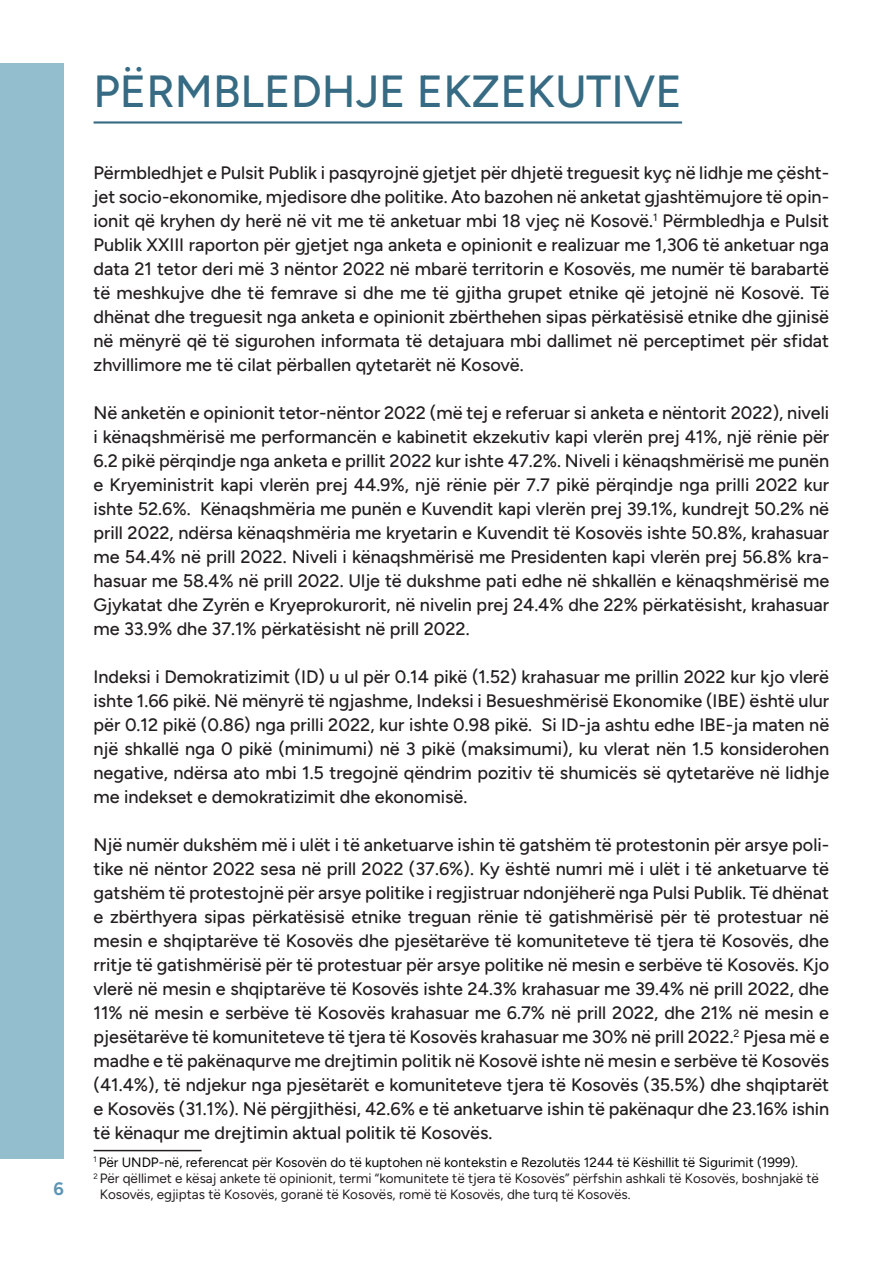
<style>
.page{position:relative;width:893px;height:1263px;background:#fff}
.page>*{position:absolute;margin:0;border:0;box-sizing:border-box;transform-origin:0 0}
.t1{font:500 45px "Figtree";color:#366b83}
.t2{font:500 18px/24px "Figtree";color:#231f20;text-align:justify}
.t3{font:700 18px "Figtree";color:#5d95b4}
.t4{font:13.5px "Figtree";color:#231f20}
.t5{font:13.5px "Figtree";color:#040503}
</style>
<div class="page">
<div style="left:0;top:64px;width:64px;height:1095px;background:#92becd"></div>
<hr style="left:94px;top:121px;width:588px;height:3px;background:#366b83">
<hr style="left:94px;top:1150px;width:108px;height:1px;background:#231f20">
<p class="t3" style="left:53px;top:1178px;width:12px">6</p>
<h1 class="t1" style="left:94px;top:65px;width:590px">PËRMBLEDHJE EKZEKUTIVE</h1>
<p class="t2" style="left:94px;top:160px;width:737px">Përmbledhjet e Pulsit Publik i pasqyrojnë gjetjet për dhjetë treguesit kyç në lidhje me çësht&shy;jet socio-ekonomike, mjedisore dhe politike. Ato bazohen në anketat gjashtëmujore të opin&shy;ionit që kryhen dy herë në vit me të anketuar mbi 18 vjeç në Kosovë.<sup>1</sup> Përmbledhja e Pulsit Publik XXIII raporton për gjetjet nga anketa e opinionit e realizuar me 1,306 të anketuar nga data 21 tetor deri më 3 nëntor 2022 në mbarë territorin e Kosovës, me numër të barabartë të meshkujve dhe të femrave si dhe me të gjitha grupet etnike që jetojnë në Kosovë. Të dhënat dhe treguesit nga anketa e opinionit zbërthehen sipas përkatësisë etnike dhe gjinisë në mënyrë që të sigurohen informata të detajuara mbi dallimet në perceptimet për sfidat zhvillimore me të cilat përballen qytetarët në Kosovë.</p>
<p class="t2" style="left:94px;top:400px;width:737px">Në anketën e opinionit tetor-nëntor 2022 (më tej e referuar si anketa e nëntorit 2022), niveli i kënaqshmërisë me performancën e kabinetit ekzekutiv kapi vlerën prej 41%, një rënie për 6.2 pikë përqindje nga anketa e prillit 2022 kur ishte 47.2%. Niveli i kënaqshmërisë me punën e Kryeministrit kapi vlerën prej 44.9%, një rënie për 7.7 pikë përqindje nga prilli 2022 kur ishte 52.6%. Kënaqshmëria me punën e Kuvendit kapi vlerën prej 39.1%, kundrejt 50.2% në prill 2022, ndërsa kënaqshmëria me kryetarin e Kuvendit të Kosovës ishte 50.8%, krahasuar me 54.4% në prill 2022. Niveli i kënaqshmërisë me Presidenten kapi vlerën prej 56.8% kra&shy;hasuar me 58.4% në prill 2022. Ulje të dukshme pati edhe në shkallën e kënaqshmërisë me Gjykatat dhe Zyrën e Kryeprokurorit, në nivelin prej 24.4% dhe 22% përkatësisht, krahasuar me 33.9% dhe 37.1% përkatësisht në prill 2022.</p>
<p class="t2" style="left:94px;top:664px;width:737px">Indeksi i Demokratizimit (ID) u ul për 0.14 pikë (1.52) krahasuar me prillin 2022 kur kjo vlerë ishte 1.66 pikë. Në mënyrë të ngjashme, Indeksi i Besueshmërisë Ekonomike (IBE) është ulur për 0.12 pikë (0.86) nga prilli 2022, kur ishte 0.98 pikë. Si ID-ja ashtu edhe IBE-ja maten në një shkallë nga 0 pikë (minimumi) në 3 pikë (maksimumi), ku vlerat nën 1.5 konsiderohen negative, ndërsa ato mbi 1.5 tregojnë qëndrim pozitiv të shumicës së qytetarëve në lidhje me indekset e demokratizimit dhe ekonomisë.</p>
<p class="t2" style="left:94px;top:832px;width:737px">Një numër dukshëm më i ulët i të anketuarve ishin të gatshëm të protestonin për arsye poli&shy;tike në nëntor 2022 sesa në prill 2022 (37.6%). Ky është numri më i ulët i të anketuarve të gatshëm të protestojnë për arsye politike i regjistruar ndonjëherë nga Pulsi Publik. Të dhënat e zbërthyera sipas përkatësisë etnike treguan rënie të gatishmërisë për të protestuar në mesin e shqiptarëve të Kosovës dhe pjesëtarëve të komuniteteve të tjera të Kosovës, dhe rritje të gatishmërisë për të protestuar për arsye politike në mesin e serbëve të Kosovës. Kjo vlerë në mesin e shqiptarëve të Kosovës ishte 24.3% krahasuar me 39.4% në prill 2022, dhe 11% në mesin e serbëve të Kosovës krahasuar me 6.7% në prill 2022, dhe 21% në mesin e pjesëtarëve të komuniteteve të tjera të Kosovës krahasuar me 30% në prill 2022.<sup>2</sup> Pjesa më e madhe e të pakënaqurve me drejtimin politik në Kosovë ishte në mesin e serbëve të Kosovës (41.4%), të ndjekur nga pjesëtarët e komuniteteve tjera të Kosovës (35.5%) dhe shqiptarët e Kosovës (31.1%). Në përgjithësi, 42.6% e të anketuarve ishin të pakënaqur dhe 23.16% ishin të kënaqur me drejtimin aktual politik të Kosovës.</p>
<p class="t5" style="left:94px;top:1154px;width:706px"><sup>1</sup> Për UNDP-në, referencat për Kosovën do të kuptohen në kontekstin e Rezolutës 1244 të Këshillit të Sigurimit (1999).</p>
<p class="t4" style="left:94px;top:1171px;width:727px"><sup>2</sup> Për qëllimet e kësaj ankete të opinionit, termi “komunitete të tjera të Kosovës” përfshin ashkali të Kosovës, boshnjakë të</p>
<p class="t4" style="left:100px;top:1187px;width:532px">Kosovës, egjiptas të Kosovës, goranë të Kosovës, romë të Kosovës, dhe turq të Kosovës.</p>
</div>
